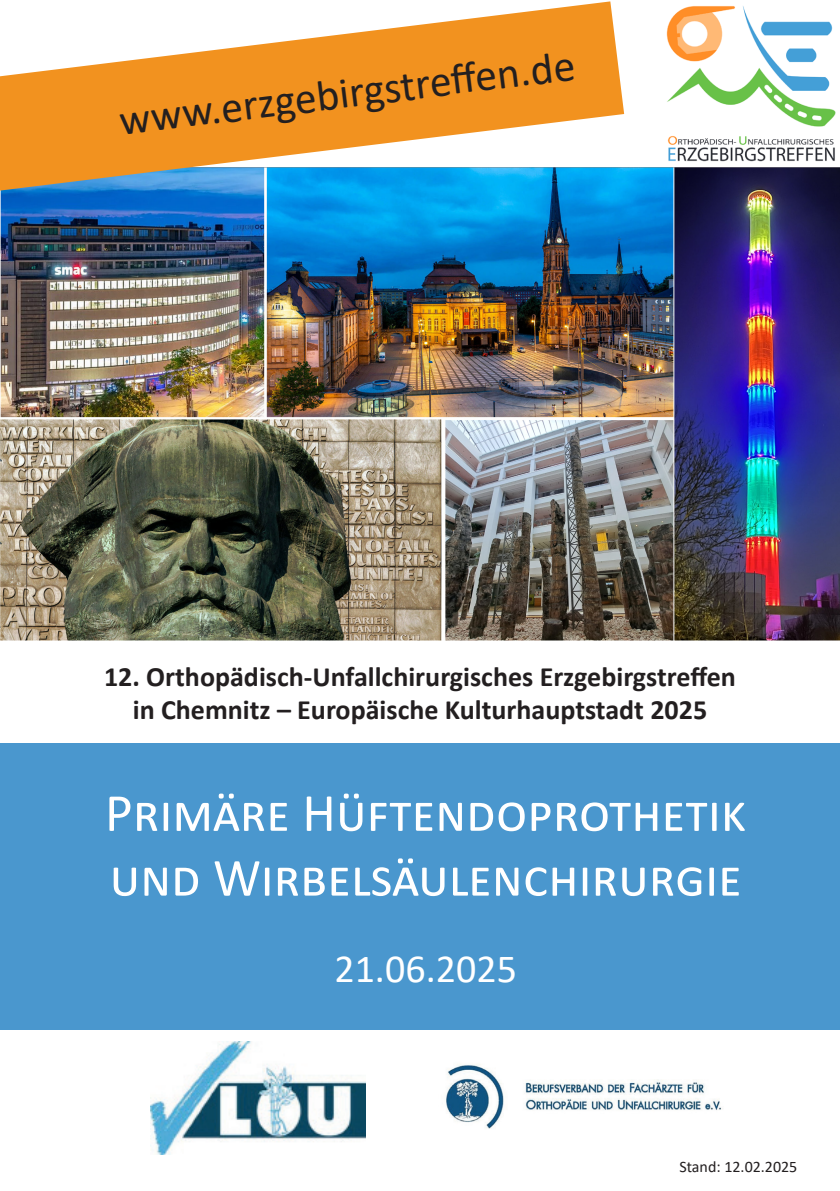
<style>
.page{position:relative;width:840px;height:1191px;background:#fff}
.page>*{position:absolute;margin:0;border:0;box-sizing:border-box;transform-origin:0 0}
.t1{font:54px "Calibri";color:#fff}
.Standarttext{font:43.6px "Calibri";color:#231f20}
.t2{font:40px "Calibri";color:#fff}
.t3{font:700 28px "Calibri";color:#231f20}
.Standarttext-2{font:16px "Calibri";color:#231f20}
</style>
<div class="page">
<div style="left:0;top:743px;width:839px;height:286px;background:#4a97ce"></div>
<img style="left:446px;top:1064px;width:276px;height:65px">
<img style="left:150px;top:1041px;width:216px;height:113px">
<img style="left:0;top:167px;width:839px;height:473px">
<svg style="left:0;top:1px;width:623px;height:190px;fill:#f2921f"></svg>
<img style="left:666px;top:6px;width:170px;height:156px">
<p class="Standarttext" style="left:116px;top:91px;width:457px;rotate:-7deg">www.erzgebirgstreffen.de</p>
<p class="t3" style="left:104px;top:656px;width:633px">12. Orthopädisch-Unfallchirurgisches Erzgebirgstreffen</p>
<p class="t3" style="left:133px;top:690px;width:575px">in Chemnitz – Europäische Kulturhauptstadt 2025</p>
<p class="t1" style="left:105px;top:775px;width:642px">Primäre Hüftendoprothetik</p>
<p class="t1" style="left:109px;top:840px;width:633px">und Wirbelsäulenchirurgie</p>
<p class="t2" style="left:334px;top:941px;width:184px">21.06.2025</p>
<p class="Standarttext-2" style="left:679px;top:1155px;width:119px">Stand: 12.02.2025</p>
</div>
